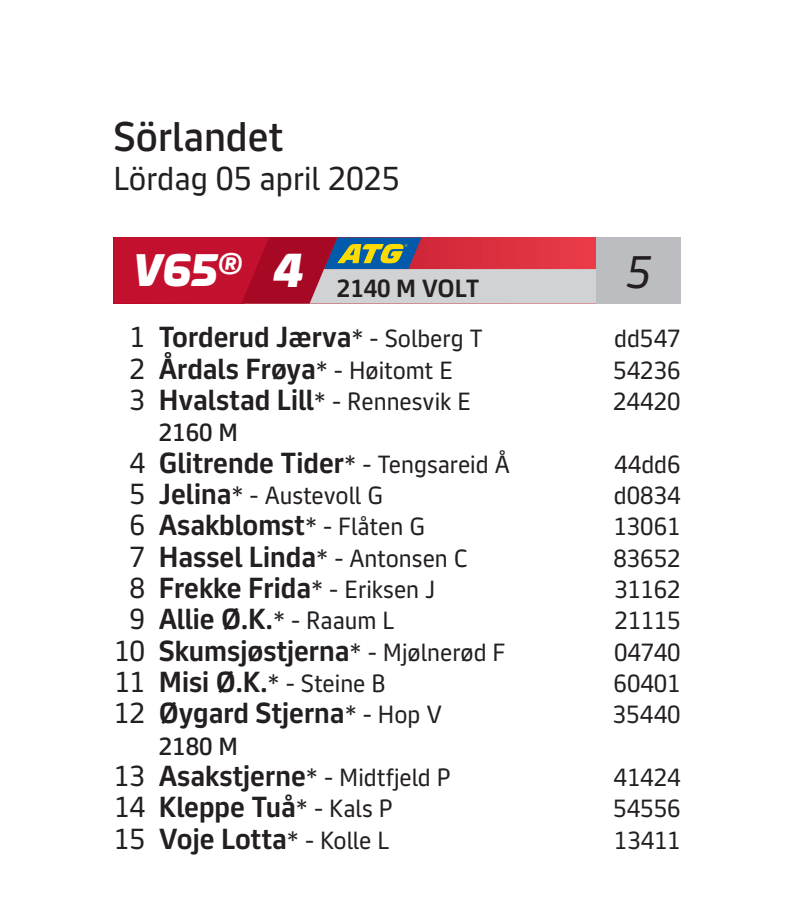
<style>
.page{position:relative;width:794px;height:908px;background:#fff}
.page>*{position:absolute;margin:0;border:0;box-sizing:border-box;transform-origin:0 0}
.t1{font:46px "ATG Rubrik";color:#fff}
.t2{font:44px "ATG Rubrik";color:#fff}
.t3{font:italic 44px "ATG Text";color:#231f20}
.t4{font:500 40px "ATG Text";color:#231f20}
.t5{font:32px "ATG Text";color:#231f20}
.HorseAndRider{font:700 28px "ATG Text";color:#231f20}
.S_REKORD{font:28px "ATG Text";letter-spacing:-.005em;color:#231f20}
.S_REKORD-2{font:24px "ATG Text";color:#231f20}
.HorseAndRider-2{font:24px "ATG Text";color:#231f20}
.Distance{font:500 24px "ATG Text";color:#231f20}
.t6{font:700 24px "ATG Text";color:#231f20}
.s1{font-weight:400;font-size:24px}
.s2{font-weight:700;font-size:28px}
</style>
<div class="page">
<div style="left:595px;top:237px;width:85px;height:66px;background:#bcbdc0"></div>
<svg style="left:113px;top:237px;width:483px;height:66px;background:#bd5766"></svg>
<p class="t4" style="left:113px;top:113px;width:171px">Sörlandet</p>
<p class="t5" style="left:113px;top:159px;width:288px">Lördag 05 april 2025</p>
<p class="t2" style="left:134px;top:244px;width:108px">V65®</p>
<p class="t1" style="left:273px;top:243px;width:32px">4</p>
<p class="t6" style="left:337px;top:274px;width:144px">2140 M VOLT</p>
<p class="t3" style="left:626px;top:246px;width:26px">5</p>
<p class="S_REKORD" style="left:129px;top:320px;width:17px">1</p>
<p class="HorseAndRider" style="left:159px;top:320px;width:326px">Torderud Jærva<span class="s1">* - Solberg T</span></p>
<p class="S_REKORD-2" style="left:614px;top:324px;width:68px">dd547</p>
<p class="S_REKORD" style="left:129px;top:352px;width:17px">2</p>
<p class="HorseAndRider" style="left:159px;top:351px;width:296px">Årdals Frøya<span class="s1">* - Høitomt E</span></p>
<p class="S_REKORD-2" style="left:613px;top:356px;width:69px">54236</p>
<p class="S_REKORD" style="left:129px;top:383px;width:17px">3</p>
<p class="HorseAndRider" style="left:159px;top:383px;width:314px">Hvalstad Lill<span class="s1">* - Rennesvik E</span></p>
<p class="S_REKORD-2" style="left:613px;top:387px;width:69px">24420</p>
<p class="Distance" style="left:159px;top:418px;width:81px">2160 M</p>
<p class="S_REKORD" style="left:129px;top:446px;width:17px">4</p>
<p class="HorseAndRider" style="left:159px;top:445px;width:352px">Glitrende Tider<span class="s1">* - Tengsareid Å</span></p>
<p class="S_REKORD-2" style="left:614px;top:449px;width:68px">44dd6</p>
<p class="S_REKORD" style="left:129px;top:477px;width:17px">5</p>
<p class="HorseAndRider-2" style="left:159px;top:481px;width:226px"><span class="s2">Jelina</span>* - Austevoll G</p>
<p class="S_REKORD-2" style="left:614px;top:481px;width:68px">d0834</p>
<p class="S_REKORD" style="left:129px;top:508px;width:17px">6</p>
<p class="HorseAndRider" style="left:159px;top:508px;width:268px">Asakblomst<span class="s1">* - Flåten G</span></p>
<p class="S_REKORD-2" style="left:613px;top:512px;width:69px">13061</p>
<p class="S_REKORD" style="left:129px;top:540px;width:17px">7</p>
<p class="HorseAndRider" style="left:159px;top:539px;width:311px">Hassel Linda<span class="s1">* - Antonsen C</span></p>
<p class="S_REKORD-2" style="left:613px;top:543px;width:69px">83652</p>
<p class="S_REKORD" style="left:129px;top:571px;width:17px">8</p>
<p class="HorseAndRider" style="left:159px;top:570px;width:278px">Frekke Frida<span class="s1">* - Eriksen J</span></p>
<p class="S_REKORD-2" style="left:614px;top:575px;width:68px">31162</p>
<p class="S_REKORD" style="left:129px;top:602px;width:17px">9</p>
<p class="HorseAndRider" style="left:159px;top:602px;width:237px">Allie Ø.K.<span class="s1">* - Raaum L</span></p>
<p class="S_REKORD-2" style="left:614px;top:606px;width:67px">21115</p>
<p class="S_REKORD" style="left:114px;top:633px;width:33px">10</p>
<p class="HorseAndRider" style="left:159px;top:633px;width:348px">Skumsjøstjerna<span class="s1">* - Mjølnerød F</span></p>
<p class="S_REKORD-2" style="left:614px;top:637px;width:68px">04740</p>
<p class="S_REKORD" style="left:114px;top:665px;width:32px">11</p>
<p class="HorseAndRider-2" style="left:159px;top:669px;width:228px"><span class="s2">Misi Ø.K.</span>* - Steine B</p>
<p class="S_REKORD-2" style="left:613px;top:669px;width:68px">60401</p>
<p class="S_REKORD" style="left:114px;top:696px;width:33px">12</p>
<p class="HorseAndRider" style="left:159px;top:696px;width:285px">Øygard Stjerna<span class="s1">* - Hop V</span></p>
<p class="S_REKORD-2" style="left:613px;top:700px;width:69px">35440</p>
<p class="Distance" style="left:159px;top:731px;width:81px">2180 M</p>
<p class="S_REKORD" style="left:114px;top:759px;width:33px">13</p>
<p class="HorseAndRider-2" style="left:159px;top:762px;width:293px"><span class="s2">Asakstjerne</span>* - Midtfjeld P</p>
<p class="S_REKORD-2" style="left:613px;top:762px;width:68px">41424</p>
<p class="S_REKORD" style="left:114px;top:790px;width:33px">14</p>
<p class="HorseAndRider" style="left:159px;top:789px;width:236px">Kleppe Tuå<span class="s1">* - Kals P</span></p>
<p class="S_REKORD-2" style="left:613px;top:794px;width:69px">54556</p>
<p class="S_REKORD" style="left:114px;top:821px;width:33px">15</p>
<p class="HorseAndRider" style="left:159px;top:821px;width:232px">Voje Lotta<span class="s1">* - Kolle L</span></p>
<p class="S_REKORD-2" style="left:614px;top:825px;width:68px">13411</p>
</div>
